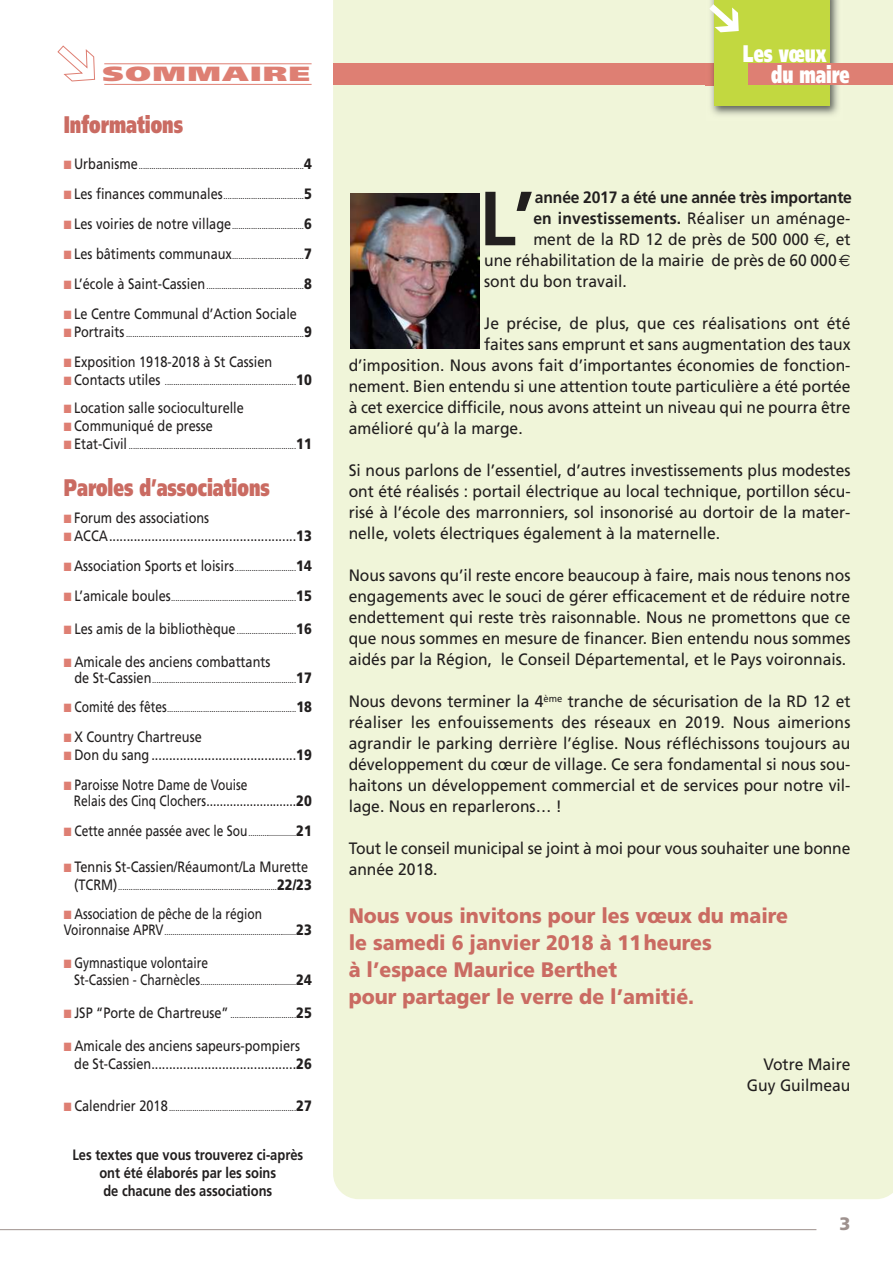
<style>
.page{position:relative;width:893px;height:1263px;background:#fff}
.page>*{position:absolute;margin:0;border:0;box-sizing:border-box;transform-origin:0 0}
.t1{font:700 76.65px "Frutiger";color:#221f1f;scale:.95 1}
.t2{font:900 24px "Frutiger";color:#ca6b62;scale:.7 1}
.t3{font:900 24px "Frutiger";color:#fff;scale:.67 1}
.t4{font:900 21px/27px "Frutiger";color:#ca6b62;scale:.93 1}
.t5{font:900 20.55px "Frutiger";letter-spacing:.05em;color:#de7f73;scale:1.52 1}
.t6{font:900 18px "Frutiger";color:#9e918e}
.t7{font:16.5px/21px "Frutiger";color:#221f1f;text-align:justify;scale:.95 1}
.t8{font:700 16.5px "Frutiger";letter-spacing:.01em;color:#221f1f;scale:.95 1}
.t9{font:700 16.5px "Frutiger";letter-spacing:-.01em;color:#221f1f;scale:.95 1}
.t10{font:15px/18px "Frutiger";color:#221f1f;scale:.85 1}
.t11{font:15px/16.5px "Frutiger";color:#221f1f;scale:.8 1}
.t12{font:700 15px/18px "Frutiger";color:#221f1f;text-align:center;scale:.86 1}
.t13{font:9px "Frutiger";color:#221f1f;scale:.85 1}
.t14{font:9px "Frutiger";color:#221f1f;scale:.8 1}
.s1{color:#de7f73}
.s2{font-size:15px}
.s3{font-weight:900;font-size:15px}
.s4{font-weight:900}
.s5{font-size:9px}
.s6{font-weight:400}
.s7{font-family:"Euro Sans"}
</style>
<div class="page">
<div style="left:333px;top:0;width:560px;height:1199px;background:#f0f5d9"></div>
<div style="left:333px;top:64px;width:441px;height:21px;background:#de7f73"></div>
<img style="left:706px;top:0;width:138px;height:121px">
<img style="left:706px;top:64px;width:8px;height:21px">
<div style="left:714px;top:0;width:115px;height:106px;background:#c2d840"></div>
<div style="left:748px;top:64px;width:145px;height:21px;background:#de7f73"></div>
<hr style="left:0;top:1229px;width:816px;height:1px;background:#9e918e">
<hr style="left:104px;top:63px;width:208px;height:1px;background:#de7f73">
<hr style="left:104px;top:84px;width:208px;height:1px;background:#de7f73">
<img style="left:351px;top:194px;width:129px;height:155px">
<svg style="left:703px;top:0;width:11px;height:41px"></svg>
<h2 class="t3" style="left:743px;top:38px;width:126px">Les vœux</h2>
<p class="t5" style="left:102px;top:62px;width:138px">SOMMAIRE</p>
<h2 class="t3" style="left:771px;top:60px;width:119px">du maire</h2>
<h2 class="t2" style="left:64px;top:110px;width:172px">Informations</h2>
<p class="t13" style="left:64px;top:160px;width:293px"><span class="s1">■</span> <span class="s2">Urbanisme</span>..............................................................................<span class="s3">4</span></p>
<p class="t13" style="left:64px;top:190px;width:293px"><span class="s1">■</span> <span class="s2">Les finances communales</span>......................................<span class="s3">5</span></p>
<p class="t13" style="left:64px;top:220px;width:293px"><span class="s1">■</span> <span class="s2">Les voiries de notre village</span>..................................<span class="s3">6</span></p>
<p class="t13" style="left:64px;top:250px;width:293px"><span class="s1">■</span> <span class="s2">Les bâtiments communaux</span>..................................<span class="s3">7</span></p>
<p class="t13" style="left:64px;top:280px;width:293px"><span class="s1">■</span> <span class="s2">L’école à Saint-Cassien</span> ..............................................<span class="s3">8</span></p>
<p class="t10" style="left:64px;top:304px;width:276px"><span class="s1">■</span> Le Centre Communal d’Action Sociale</p>
<p class="t13" style="left:64px;top:328px;width:293px"><span class="s1">■</span> <span class="s2">Portraits</span> ....................................................................................<span class="s3">9</span></p>
<p class="t10" style="left:64px;top:352px;width:247px"><span class="s1">■</span> Exposition 1918-2018 à St Cassien</p>
<p class="t13" style="left:64px;top:376px;width:293px"><span class="s1">■</span> <span class="s2">Contacts utiles</span> ..............................................................<span class="s3">10</span></p>
<p class="t10" style="left:64px;top:399px;width:213px"><span class="s1">■</span> Location salle socioculturelle</p>
<p class="t10" style="left:64px;top:417px;width:177px"><span class="s1">■</span> Communiqué de presse</p>
<p class="t13" style="left:64px;top:441px;width:293px"><span class="s1">■</span> <span class="s2">Etat-Civil</span> ...............................................................................<span class="s3">11</span></p>
<h2 class="t2" style="left:64px;top:473px;width:296px">Paroles d’associations</h2>
<p class="t10" style="left:64px;top:508px;width:173px"><span class="s1">■</span> Forum des associations</p>
<p class="t10" style="left:64px;top:526px;width:293px"><span class="s1">■</span> ACCA.....................................................<span class="s4">13</span></p>
<p class="t13" style="left:64px;top:562px;width:293px"><span class="s1">■</span> <span class="s2">Association Sports et loisirs</span>.............................<span class="s3">14</span></p>
<p class="t13" style="left:64px;top:592px;width:293px"><span class="s1">■</span> <span class="s2">L’amicale boules</span>...........................................................<span class="s3">15</span></p>
<p class="t13" style="left:64px;top:625px;width:293px"><span class="s1">■</span> <span class="s2">Les amis de la bibliothèque</span> ............................<span class="s3">16</span></p>
<p class="t10" style="left:64px;top:652px;width:245px"><span class="s1">■</span> Amicale des anciens combattants</p>
<p class="t13" style="left:74px;top:675px;width:281px"><span class="s2">de St-Cassien</span>....................................................................<span class="s3">17</span></p>
<p class="t13" style="left:64px;top:703px;width:293px"><span class="s1">■</span> <span class="s2">Comité des fêtes</span>.............................................................<span class="s3">18</span></p>
<p class="t10" style="left:64px;top:727px;width:164px"><span class="s1">■</span> X Country Chartreuse</p>
<p class="t10" style="left:64px;top:745px;width:293px"><span class="s1">■</span> Don du sang .........................................<span class="s4">19</span></p>
<p class="t11" style="left:74px;top:776px;width:299px;text-indent:-10px"><span class="s1">■</span> Paroisse Notre Dame de Vouise<br>Relais des Cinq Clochers...........................<span class="s4">20</span></p>
<p class="t11" style="left:64px;top:823px;width:312px"><span class="s1">■</span> Cette année passée avec le Sou<span class="s5">........................</span><span class="s4">21</span></p>
<p class="t10" style="left:64px;top:858px;width:289px"><span class="s1">■</span> Tennis St-Cassien/Réaumont/La Murette</p>
<p class="t13" style="left:74px;top:882px;width:281px"><span class="s2">(TCRM)</span>...........................................................................<span class="s3">22/23</span></p>
<p class="t11" style="left:64px;top:905px;width:249px"><span class="s1">■</span> Association de pêche de la région</p>
<p class="t14" style="left:64px;top:927px;width:312px"><span class="s2">Voironnaise APRV</span>..................................................................<span class="s3">23</span></p>
<p class="t11" style="left:64px;top:955px;width:182px"><span class="s1">■</span> Gymnastique volontaire</p>
<p class="t14" style="left:74px;top:976px;width:298px"><span class="s2">St-Cassien - Charnècles</span>................................................<span class="s3">24</span></p>
<p class="t13" style="left:64px;top:1009px;width:293px"><span class="s1">■</span> <span class="s2">JSP “Porte de Chartreuse”</span> ...............................<span class="s3">25</span></p>
<p class="t10" style="left:74px;top:1036px;width:281px;text-indent:-10px"><span class="s1">■</span> Amicale des anciens sapeurs-pompiers de St-Cassien.........................................<span class="s4">26</span></p>
<p class="t13" style="left:64px;top:1102px;width:293px"><span class="s1">■</span> <span class="s2">Calendrier 2018</span> ............................................................<span class="s3">27</span></p>
<p class="t12" style="left:72px;top:1146px;width:270px">Les textes que vous trouverez ci-après ont été élaborés par les soins<br>de chacune des associations</p>
<h1 class="t1" style="left:479px;top:174px;width:59px">L’</h1>
<p class="t9" style="left:535px;top:188px;width:335px">année 2017 a été une année très importante</p>
<p class="t8" style="left:533px;top:209px;width:335px">en investissements. <span class="s6">Réaliser un aménage-</span></p>
<p class="t7" style="left:533px;top:229px;width:335px">ment de la RD 12 de près de 500 000 <span class="s7">€</span>, et</p>
<p class="t7" style="left:484px;top:250px;width:387px">une réhabilitation de la mairie de près de 60 000<span class="s7">€</span></p>
<p class="t7" style="left:484px;top:271px;width:152px">sont du bon travail.</p>
<p class="t7" style="left:484px;top:313px;width:387px">Je précise, de plus, que ces réalisations ont été</p>
<p class="t7" style="left:484px;top:334px;width:387px">faites sans emprunt et sans augmentation des taux</p>
<p class="t7" style="left:349px;top:355px;width:530px">d’imposition. Nous avons fait d’importantes économies de fonction-</p>
<p class="t7" style="left:349px;top:376px;width:530px">nement. Bien entendu si une attention toute particulière a été portée</p>
<p class="t7" style="left:349px;top:397px;width:530px">à cet exercice difficile, nous avons atteint un niveau qui ne pourra être</p>
<p class="t7" style="left:349px;top:418px;width:185px">amélioré qu’à la marge.</p>
<p class="t7" style="left:349px;top:460px;width:530px">Si nous parlons de l’essentiel, d’autres investissements plus modestes ont été réalisés : portail électrique au local technique, portillon sécu&shy;risé à l’école des marronniers, sol insonorisé au dortoir de la mater&shy;nelle, volets électriques également à la maternelle.</p>
<p class="t7" style="left:349px;top:565px;width:530px">Nous savons qu’il reste encore beaucoup à faire, mais nous tenons nos engagements avec le souci de gérer efficacement et de réduire notre endettement qui reste très raisonnable. Nous ne promettons que ce que nous sommes en mesure de financer. Bien entendu nous sommes aidés par la Région, le Conseil Départemental, et le Pays voironnais.</p>
<p class="t7" style="left:349px;top:691px;width:530px">Nous devons terminer la 4<sup>ème</sup> tranche de sécurisation de la RD 12 et réaliser les enfouissements des réseaux en 2019. Nous aimerions agrandir le parking derrière l’église. Nous réfléchissons toujours au développement du cœur de village. Ce sera fondamental si nous sou&shy;haitons un développement commercial et de services pour notre vil&shy;lage. Nous en reparlerons… !</p>
<p class="t7" style="left:349px;top:838px;width:530px">Tout le conseil municipal se joint à moi pour vous souhaiter une bonne année 2018.</p>
<p class="t4" style="left:349px;top:902px;width:474px">Nous vous invitons pour les vœux du maire le samedi 6 janvier 2018 à 11heures<br>à l’espace Maurice Berthet<br>pour partager le verre de l’amitié.</p>
<p class="t7" style="left:747px;top:1054px;width:110px;text-align:right">Votre Maire<br>Guy Guilmeau</p>
<p class="t6" style="left:839px;top:1212px;width:13px">3</p>
</div>
